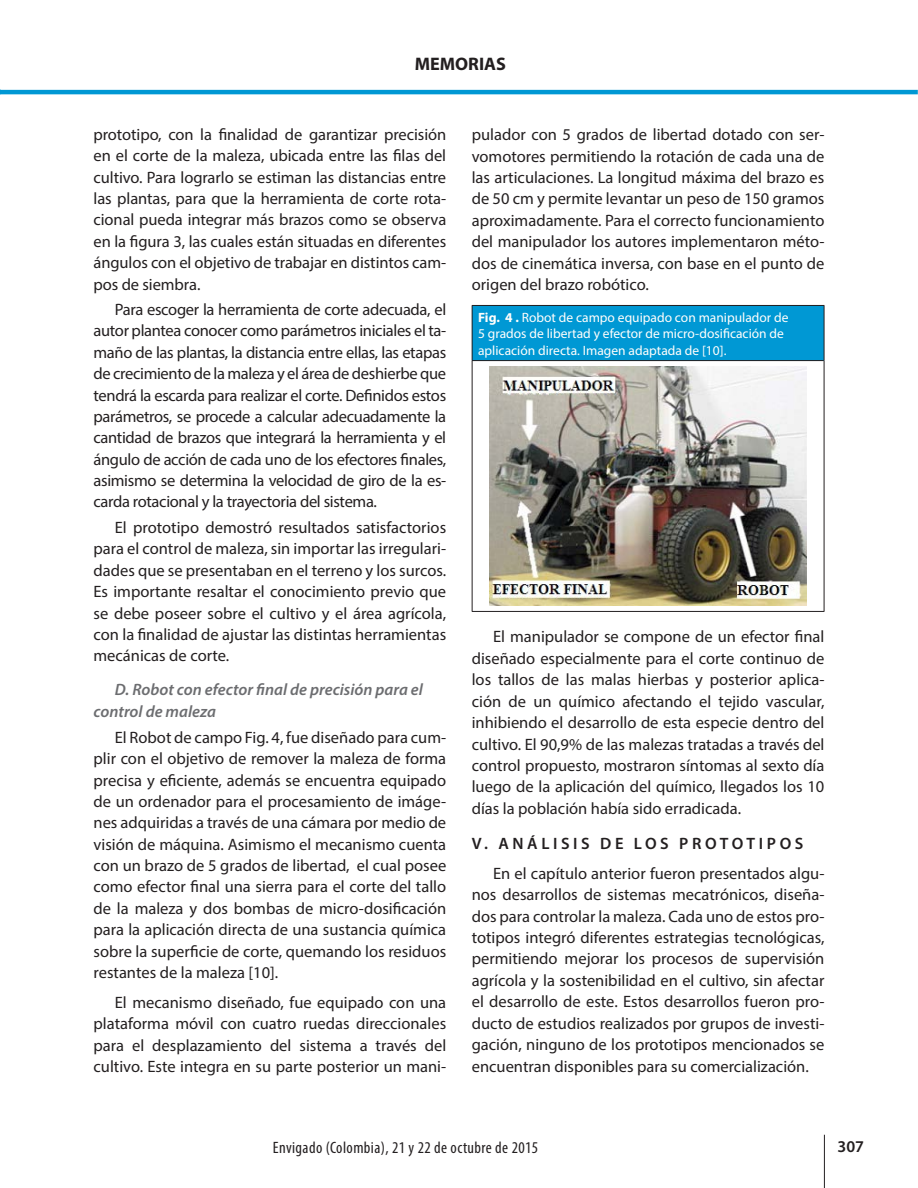
<style>
.page{position:relative;width:918px;height:1188px;background:#fff}
.page>*{position:absolute;margin:0;border:0;box-sizing:border-box;transform-origin:0 0}
.t1{font:700 18.15px "Myriad Pro";color:#231f20}
.t2{font:16.5px/21.3px "Myriad Pro";color:#231f20;text-align:justify}
.t3{font:italic 600 16.5px/21.9px "Myriad Pro";color:#6c6d70}
.t4{font:condensed 16.5px "Myriad Pro";letter-spacing:.025em;color:#231f20}
.t5{font:600 16.5px "Myriad Pro";letter-spacing:.22em;color:#231f20}
.t6{font:13.5px/16.5px "Myriad Pro";color:#fffefc}
.s1{font-weight:700}
</style>
<div class="page">
<hr style="left:0;top:90px;width:918px;height:4px;background:#0098d4">
<hr style="left:824px;top:1135px;width:1px;height:53px;background:#231f20">
<div style="left:472px;top:305px;width:352px;height:56px;background:#0098d4"></div>
<hr style="left:472px;top:305px;width:352px;height:1px;background:#231f20">
<hr style="left:472px;top:306px;width:1px;height:54px;background:#231f20">
<hr style="left:472px;top:360px;width:352px;height:1px;background:#231f20">
<hr style="left:824px;top:306px;width:1px;height:55px;background:#231f20">
<hr style="left:472px;top:361px;width:1px;height:250px;background:#231f20">
<hr style="left:824px;top:361px;width:1px;height:250px;background:#231f20">
<hr style="left:472px;top:611px;width:352px;height:1px;background:#231f20">
<img style="left:490px;top:367px;width:316px;height:238px">
<p class="t1" style="left:415px;top:52px;width:93px">MEMORIAS</p>
<p class="t2" style="left:94px;top:123px;width:354px">prototipo, con la finalidad de garantizar precisión en el corte de la maleza, ubicada entre las filas del cultivo. Para lograrlo se estiman las distancias entre las plantas, para que la herramienta de corte rota&shy;cional pueda integrar más brazos como se observa en la figura 3, las cuales están situadas en diferentes ángulos con el objetivo de trabajar en distintos cam&shy;pos de siembra.</p>
<p class="t2" style="left:94px;top:299px;width:354px;text-indent:21px">Para escoger la herramienta de corte adecuada, el autor plantea conocer como parámetros iniciales el ta&shy;maño de las plantas, la distancia entre ellas, las etapas de crecimiento de la maleza y el área de deshierbe que tendrá la escarda para realizar el corte. Definidos estos parámetros, se procede a calcular adecuadamente la cantidad de brazos que integrará la herramienta y el ángulo de acción de cada uno de los efectores finales, asimismo se determina la velocidad de giro de la es&shy;carda rotacional y la trayectoria del sistema.</p>
<p class="t2" style="left:94px;top:517px;width:354px;text-indent:21px">El prototipo demostró resultados satisfactorios para el control de maleza, sin importar las irregulari&shy;dades que se presentaban en el terreno y los surcos.<br>Es importante resaltar el conocimiento previo que se debe poseer sobre el cultivo y el área agrícola, con la finalidad de ajustar las distintas herramientas mecánicas de corte.</p>
<p class="t3" style="left:94px;top:678px;width:331px;text-indent:21px">D. Robot con efector final de precisión para el control de maleza</p>
<p class="t2" style="left:94px;top:726px;width:354px;text-indent:21px">El Robot de campo Fig. 4, fue diseñado para cum&shy;plir con el objetivo de remover la maleza de forma precisa y eficiente, además se encuentra equipado de un ordenador para el procesamiento de imáge&shy;nes adquiridas a través de una cámara por medio de visión de máquina. Asimismo el mecanismo cuenta con un brazo de 5 grados de libertad, el cual posee como efector final una sierra para el corte del tallo de la maleza y dos bombas de micro-dosificación para la aplicación directa de una sustancia química sobre la superficie de corte, quemando los residuos restantes de la maleza [10].</p>
<p class="t2" style="left:94px;top:991px;width:354px;text-indent:21px">El mecanismo diseñado, fue equipado con una plataforma móvil con cuatro ruedas direccionales para el desplazamiento del sistema a través del cultivo. Este integra en su parte posterior un mani-</p>
<p class="t2" style="left:472px;top:124px;width:354px">pulador con 5 grados de libertad dotado con ser&shy;vomotores permitiendo la rotación de cada una de las articulaciones. La longitud máxima del brazo es de 50 cm y permite levantar un peso de 150 gramos aproximadamente. Para el correcto funcionamiento del manipulador los autores implementaron méto&shy;dos de cinemática inversa, con base en el punto de origen del brazo robótico.</p>
<p class="t6" style="left:478px;top:309px;width:312px"><span class="s1">Fig. 4 .</span> Robot de campo equipado con manipulador de<br>5 grados de libertad y efector de micro-dosificación de aplicación directa. Imagen adaptada de [10].</p>
<p class="t2" style="left:472px;top:626px;width:354px;text-indent:21px">El manipulador se compone de un efector final diseñado especialmente para el corte continuo de los tallos de las malas hierbas y posterior aplica&shy;ción de un químico afectando el tejido vascular, inhibiendo el desarrollo de esta especie dentro del cultivo. El 90,9% de las malezas tratadas a través del control propuesto, mostraron síntomas al sexto día luego de la aplicación del químico, llegados los 10 días la población había sido erradicada.</p>
<p class="t5" style="left:472px;top:833px;width:333px">V. ANÁLISIS DE LOS PROTOTIPOS</p>
<p class="t2" style="left:472px;top:862px;width:354px;text-indent:21px">En el capítulo anterior fueron presentados algu&shy;nos desarrollos de sistemas mecatrónicos, diseña&shy;dos para controlar la maleza. Cada uno de estos pro&shy;totipos integró diferentes estrategias tecnológicas, permitiendo mejorar los procesos de supervisión agrícola y la sostenibilidad en el cultivo, sin afectar el desarrollo de este. Estos desarrollos fueron pro&shy;ducto de estudios realizados por grupos de investi&shy;gación, ninguno de los prototipos mencionados se encuentran disponibles para su comercialización.</p>
<p class="t4" style="left:273px;top:1138px;width:267px">Envigado (Colombia), 21 y 22 de octubre de 2015</p>
<p class="t5" style="left:838px;top:1136px;width:28px">307</p>
</div>
